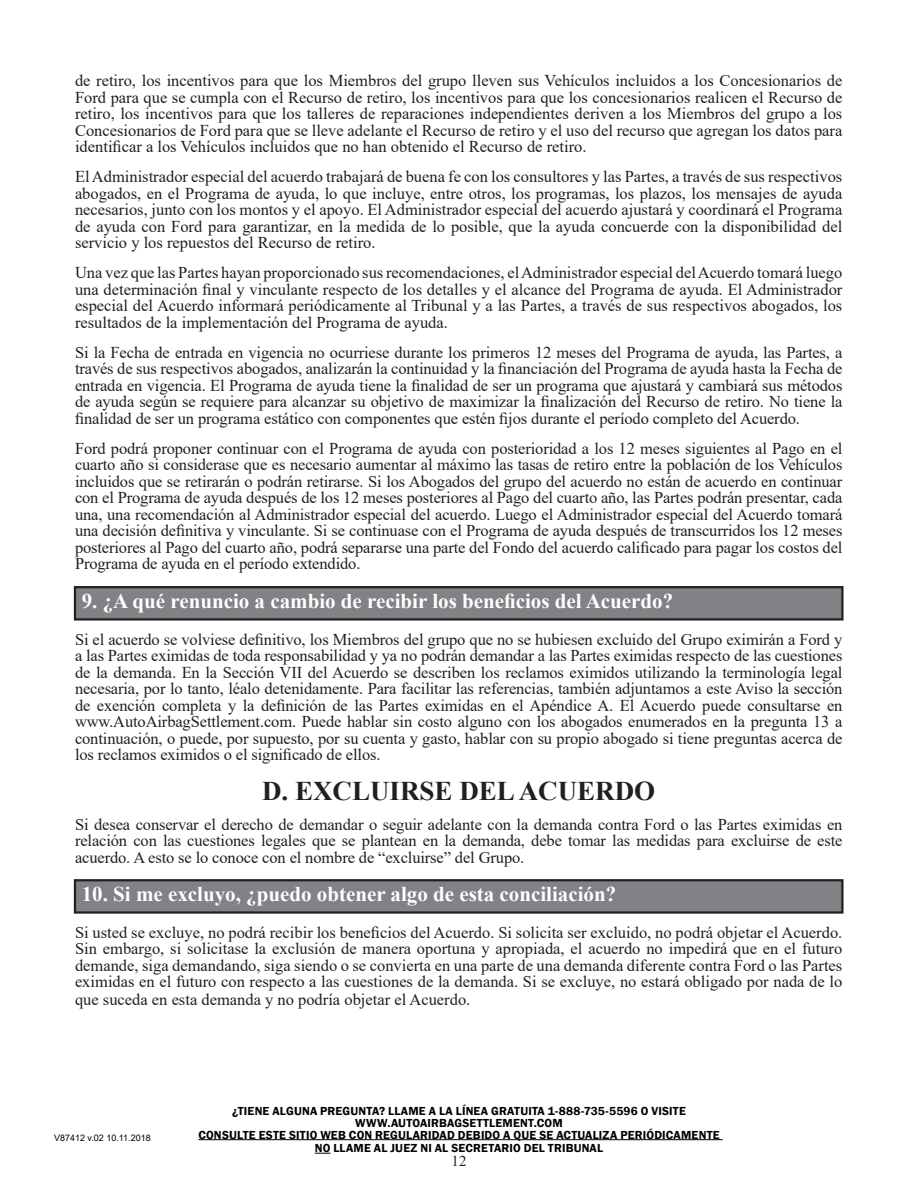
<style>
.page{position:relative;width:918px;height:1188px;background:#fff}
.page>*{position:absolute;margin:0;border:0;box-sizing:border-box;transform-origin:0 0}
.t1{font:700 27px "Times New Roman";color:#231f20}
.Paragraph_Style_2{font:700 21px "Times New Roman";color:#fff}
.t2{font:16.5px/16.5px "Times New Roman";letter-spacing:-.005em;color:#231f20;text-align:justify}
.t3{font:15px "Times New Roman";color:#231f20}
.t4{font:600 12px/12px "Franklin Gothic";letter-spacing:.015em;color:#000;text-align:center}
.t5{font:9px "Arial";color:#000}
</style>
<div class="page">
<hr style="left:198px;top:1139px;width:525px;height:1px;background:#000">
<svg style="left:315px;top:1153px;width:15px;height:1px"></svg>
<div style="left:75px;top:587px;width:767px;height:32px;background:#808285"></div>
<div style="left:74px;top:586px;width:770px;height:35px;border:2px solid #231f20"></div>
<div style="left:75px;top:880px;width:767px;height:33px;background:#808285"></div>
<div style="left:74px;top:879px;width:770px;height:35px;border:2px solid #231f20"></div>
<p class="t2" style="left:75px;top:72px;width:769px">de retiro, los incentivos para que los Miembros del grupo lleven sus Vehículos incluidos a los Concesionarios de Ford para que se cumpla con el Recurso de retiro, los incentivos para que los concesionarios realicen el Recurso de retiro, los incentivos para que los talleres de reparaciones independientes deriven a los Miembros del grupo a los Concesionarios de Ford para que se lleve adelante el Recurso de retiro y el uso del recurso que agregan los datos para identificar a los Vehículos incluidos que no han obtenido el Recurso de retiro.</p>
<p class="t2" style="left:75px;top:168px;width:769px">El Administrador especial del acuerdo trabajará de buena fe con los consultores y las Partes, a través de sus respectivos abogados, en el Programa de ayuda, lo que incluye, entre otros, los programas, los plazos, los mensajes de ayuda necesarios, junto con los montos y el apoyo. El Administrador especial del acuerdo ajustará y coordinará el Programa de ayuda con Ford para garantizar, en la medida de lo posible, que la ayuda concuerde con la disponibilidad del servicio y los repuestos del Recurso de retiro.</p>
<p class="t2" style="left:75px;top:264px;width:769px">Una vez que las Partes hayan proporcionado sus recomendaciones, el Administrador especial del Acuerdo tomará luego una determinación final y vinculante respecto de los detalles y el alcance del Programa de ayuda. El Administrador especial del Acuerdo informará periódicamente al Tribunal y a las Partes, a través de sus respectivos abogados, los resultados de la implementación del Programa de ayuda.</p>
<p class="t2" style="left:75px;top:344px;width:769px">Si la Fecha de entrada en vigencia no ocurriese durante los primeros 12 meses del Programa de ayuda, las Partes, a través de sus respectivos abogados, analizarán la continuidad y la financiación del Programa de ayuda hasta la Fecha de entrada en vigencia. El Programa de ayuda tiene la finalidad de ser un programa que ajustará y cambiará sus métodos de ayuda según se requiere para alcanzar su objetivo de maximizar la finalización del Recurso de retiro. No tiene la finalidad de ser un programa estático con componentes que estén fijos durante el período completo del Acuerdo.</p>
<p class="t2" style="left:75px;top:440px;width:769px">Ford podrá proponer continuar con el Programa de ayuda con posterioridad a los 12 meses siguientes al Pago en el cuarto año si considerase que es necesario aumentar al máximo las tasas de retiro entre la población de los Vehículos incluidos que se retirarán o podrán retirarse. Si los Abogados del grupo del acuerdo no están de acuerdo en continuar con el Programa de ayuda después de los 12 meses posteriores al Pago del cuarto año, las Partes podrán presentar, cada una, una recomendación al Administrador especial del acuerdo. Luego el Administrador especial del Acuerdo tomará una decisión definitiva y vinculante. Si se continuase con el Programa de ayuda después de transcurridos los 12 meses posteriores al Pago del cuarto año, podrá separarse una parte del Fondo del acuerdo calificado para pagar los costos del Programa de ayuda en el período extendido.</p>
<p class="Paragraph_Style_2" style="left:82px;top:586px;width:593px">9. ¿A qué renuncio a cambio de recibir los beneficios del Acuerdo?</p>
<p class="t2" style="left:75px;top:631px;width:769px">Si el acuerdo se volviese definitivo, los Miembros del grupo que no se hubiesen excluido del Grupo eximirán a Ford y a las Partes eximidas de toda responsabilidad y ya no podrán demandar a las Partes eximidas respecto de las cuestiones de la demanda. En la Sección VII del Acuerdo se describen los reclamos eximidos utilizando la terminología legal necesaria, por lo tanto, léalo detenidamente. Para facilitar las referencias, también adjuntamos a este Aviso la sección de exención completa y la definición de las Partes eximidas en el Apéndice A. El Acuerdo puede consultarse en www.AutoAirbagSettlement.com. Puede hablar sin costo alguno con los abogados enumerados en la pregunta 13 a continuación, o puede, por supuesto, por su cuenta y gasto, hablar con su propio abogado si tiene preguntas acerca de los reclamos eximidos o el significado de ellos.</p>
<p class="t1" style="left:262px;top:771px;width:395px">D. EXCLUIRSE DEL ACUERDO</p>
<p class="t2" style="left:75px;top:815px;width:769px">Si desea conservar el derecho de demandar o seguir adelante con la demanda contra Ford o las Partes eximidas en relación con las cuestiones legales que se plantean en la demanda, debe tomar las medidas para excluirse de este acuerdo. A esto se lo conoce con el nombre de “excluirse” del Grupo.</p>
<p class="Paragraph_Style_2" style="left:82px;top:879px;width:536px">10. Si me excluyo, ¿puedo obtener algo de esta conciliación?</p>
<p class="t2" style="left:75px;top:924px;width:769px">Si usted se excluye, no podrá recibir los beneficios del Acuerdo. Si solicita ser excluido, no podrá objetar el Acuerdo.<br>Sin embargo, si solicitase la exclusión de manera oportuna y apropiada, el acuerdo no impedirá que en el futuro demande, siga demandando, siga siendo o se convierta en una parte de una demanda diferente contra Ford o las Partes eximidas en el futuro con respecto a las cuestiones de la demanda. Si se excluye, no estará obligado por nada de lo que suceda en esta demanda y no podría objetar el Acuerdo.</p>
<p class="t5" style="left:54px;top:1131px;width:98px">V87412 v.02 10.11.2018</p>
<p class="t4" style="left:198px;top:1105px;width:523px">¿TIENE ALGUNA PREGUNTA? LLAME A LA LÍNEA GRATUITA 1-888-735-5596 O VISITE<br>WWW.AUTOAIRBAGSETTLEMENT.COM<br>CONSULTE ESTE SITIO WEB CON REGULARIDAD DEBIDO A QUE SE ACTUALIZA PERIÓDICAMENTE</p>
<p class="t4" style="left:315px;top:1142px;width:290px">NO LLAME AL JUEZ NI AL SECRETARIO DEL TRIBUNAL</p>
<p class="t3" style="left:452px;top:1151px;width:16px">12</p>
</div>
